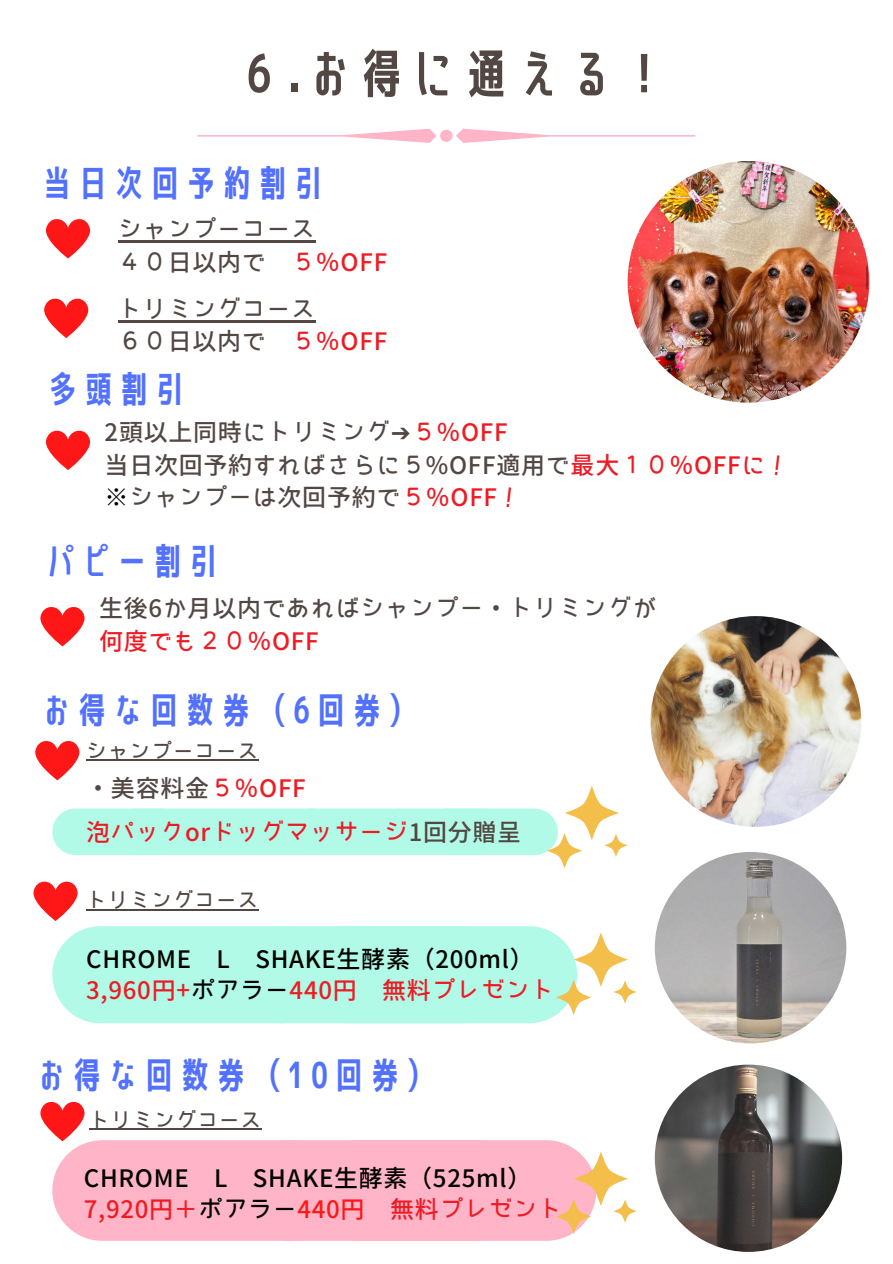
<style>
.page{position:relative;width:893px;height:1264px;background:#fff}
.page>*{position:absolute;margin:0;border:0;box-sizing:border-box;transform-origin:0 0}
.t1{font:52.5px "Senobi Gothic Bold";color:#524743}
.t2{font:36px "Senobi Gothic Bold";color:#5271ff}
.t3{font:700 24px/32.5px "Bokutachino Gothic 2";letter-spacing:.03em;color:#524743}
.t4{font:700 24px/30.3px "Bokutachino Gothic 2";letter-spacing:.03em;color:#000}
.t5{font:700 24px/43.8px "Bokutachino Gothic 2";letter-spacing:.03em;color:#ed1c24}
.t6{font:700 21px "Bokutachino Gothic 2";letter-spacing:.03em;color:#524743}
.s1{color:#ed1c24}
.s2{font-family:"DejaVu Sans";font-weight:400}
.s3{color:#000}
.s4{color:#524743}
.s5{color:#ff1616}
</style>
<div class="page">
<div style="left:52px;top:808px;width:134px;height:47px;background:#b1fae7;border-radius:23px"></div>
<div style="left:112px;top:808px;width:134px;height:47px;background:#b1fae7;border-radius:23px"></div>
<div style="left:204px;top:808px;width:133px;height:47px;background:#b1fae7;border-radius:23px"></div>
<div style="left:286px;top:808px;width:134px;height:47px;background:#b1fae7;border-radius:23px"></div>
<div style="left:375px;top:808px;width:133px;height:47px;background:#b1fae7;border-radius:23px"></div>
<div style="left:424px;top:808px;width:133px;height:47px;background:#b1fae7;border-radius:23px"></div>
<hr style="left:86px;top:760px;width:173px;height:1px;background:#524743">
<hr style="left:86px;top:909px;width:173px;height:1px;background:#524743">
<hr style="left:118px;top:240px;width:198px;height:3px;background:#524743">
<hr style="left:118px;top:320px;width:198px;height:2px;background:#524743">
<img style="left:650px;top:616px;width:211px;height:210px;border-radius:50%">
<svg style="left:197px;top:129px;width:498px;height:14px"></svg>
<svg style="left:46px;top:219px;width:45px;height:39px"></svg>
<svg style="left:44px;top:298px;width:45px;height:40px"></svg>
<svg style="left:35px;top:741px;width:45px;height:39px"></svg>
<svg style="left:33px;top:881px;width:45px;height:40px"></svg>
<svg style="left:46px;top:430px;width:45px;height:40px"></svg>
<svg style="left:40px;top:607px;width:45px;height:39px"></svg>
<img style="left:627px;top:161px;width:242px;height:241px;border-radius:50%">
<svg style="left:546px;top:785px;width:81px;height:83px"></svg>
<img style="left:654px;top:852px;width:192px;height:191px;border-radius:50%">
<div style="left:52px;top:926px;width:276px;height:97px;background:#b1fae7;border-radius:48px"></div>
<div style="left:234px;top:926px;width:276px;height:97px;background:#b1fae7;border-radius:48px"></div>
<div style="left:301px;top:926px;width:276px;height:97px;background:#b1fae7;border-radius:48px"></div>
<svg style="left:555px;top:932px;width:81px;height:83px"></svg>
<hr style="left:89px;top:1128px;width:173px;height:1px;background:#524743">
<div style="left:52px;top:1140px;width:286px;height:100px;background:#ffb5c7;border-radius:50px"></div>
<div style="left:240px;top:1140px;width:286px;height:100px;background:#ffb5c7;border-radius:50px"></div>
<div style="left:310px;top:1140px;width:286px;height:100px;background:#ffb5c7;border-radius:50px"></div>
<svg style="left:556px;top:1151px;width:80px;height:83px"></svg>
<svg style="left:40px;top:1101px;width:45px;height:40px"></svg>
<img style="left:654px;top:1064px;width:188px;height:187px;border-radius:50%">
<h1 class="t1" style="left:233px;top:37px;width:439px">６.お得に通える！</h1>
<h2 class="t2" style="left:39px;top:158px;width:289px">当日次回予約割引</h2>
<p class="t3" style="left:118px;top:213px;width:270px">シャンプーコース<br>４０日以内で <span class="s1">５％OFF</span></p>
<p class="t3" style="left:118px;top:292px;width:270px">トリミングコース<br>６０日以内で <span class="s1">５％OFF</span></p>
<h2 class="t2" style="left:44px;top:364px;width:145px">多頭割引</h2>
<p class="t3" style="left:105px;top:415px;width:687px">2頭以上同時にトリミング<span class="s2">➔</span><span class="s1">５％OFF<br></span>当日次回予約すればさらに５%OFF適用で<span class="s1">最大１０％OFFに！</span><span class="s3">※</span>シャンプーは次回予約で<span class="s1">５％OFF！</span></p>
<h2 class="t2" style="left:42px;top:536px;width:181px">パピー割引</h2>
<p class="t3" style="left:99px;top:592px;width:558px">生後6か月以内であればシャンプー・トリミングが</p>
<p class="t5" style="left:99px;top:618px;width:221px">何度でも２０％OFF</p>
<h2 class="t2" style="left:38px;top:685px;width:384px">お得な回数券（6回券）</h2>
<p class="t6" style="left:86px;top:740px;width:174px">シャンプーコース</p>
<p class="t5" style="left:86px;top:766px;width:436px"><span class="s4">・美容料金</span>５％OFF<br>泡パックorドッグマッサージ<span class="s4">1回分贈呈</span></p>
<p class="t6" style="left:86px;top:889px;width:174px">トリミングコース</p>
<p class="t4" style="left:86px;top:944px;width:469px">CHROME L SHAKE生酵素（200ml）<br><span class="s1">3,960円+</span>ポアラー<span class="s1">440円 無料プレゼント</span></p>
<h2 class="t2" style="left:33px;top:1050px;width:407px">お得な回数券（10回券）</h2>
<p class="t6" style="left:89px;top:1108px;width:174px">トリミングコース</p>
<p class="t4" style="left:84px;top:1163px;width:480px">CHROME L SHAKE生酵素（525ml）<br><span class="s1">7,920円＋</span>ポアラー<span class="s5">440円</span> <span class="s1">無料プレゼント</span></p>
</div>
